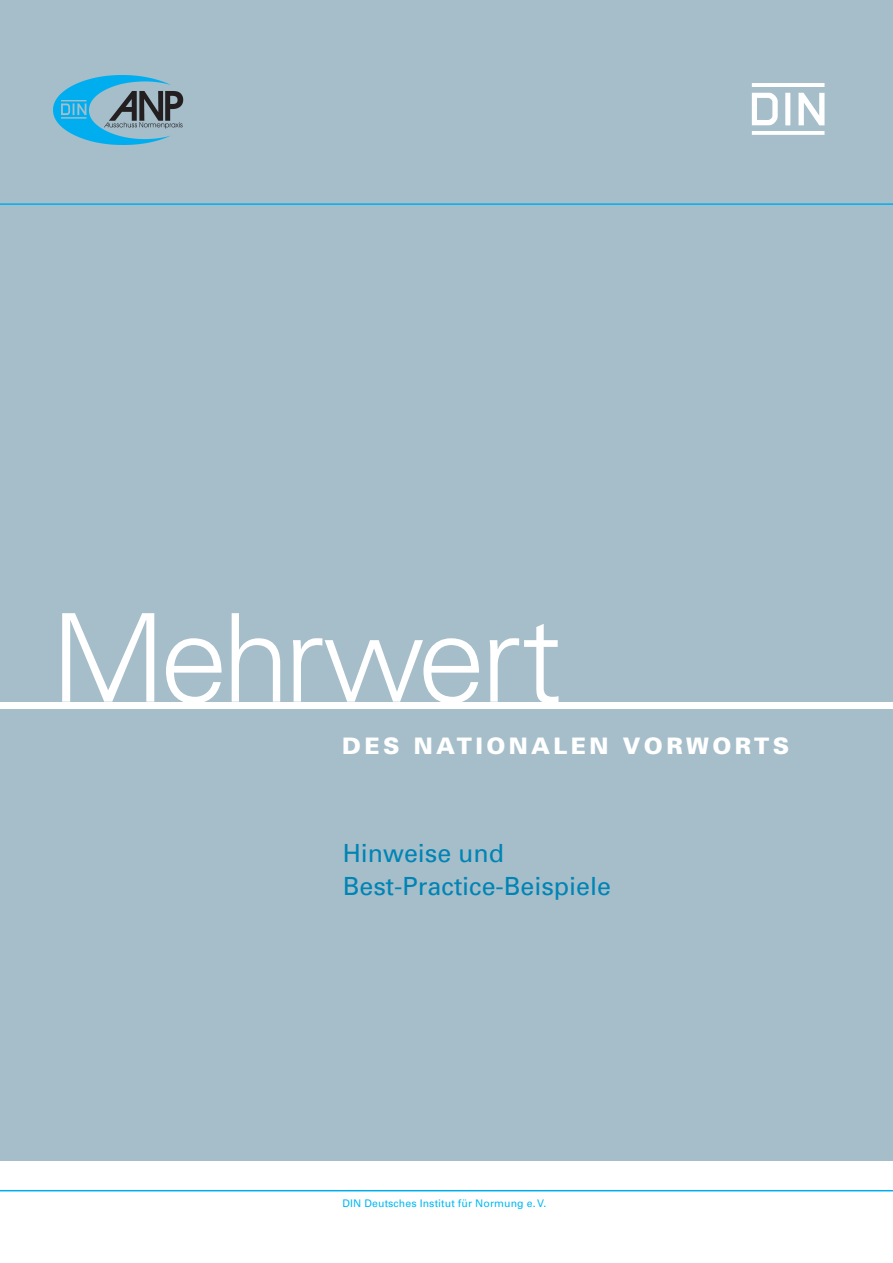
<style>
.page{position:relative;width:893px;height:1263px;background:#fff}
.page>*{position:absolute;margin:0;border:0;box-sizing:border-box;transform-origin:0 0}
.t1{font:300 122.7px "Univers";letter-spacing:-.05em;color:#fff}
.t2{font:25.05px/32.5px "Univers";color:#0084b5}
.t3{font:900 22.8px "Univers";letter-spacing:.15em;color:#fff}
.t4{font:10.5px "Univers";letter-spacing:.01em;color:#00b9f2}
</style>
<div class="page">
<div style="left:0;top:0;width:893px;height:702px;background:#a5beca"></div>
<div style="left:340px;top:707px;width:552px;height:41px;background:linear-gradient(to right,#a5beca,#a5beca)"></div>
<hr style="left:0;top:203px;width:893px;height:2px;background:#00aeef">
<div style="left:0;top:710px;width:893px;height:451px;background:#a5beca"></div>
<img style="left:751px;top:83px;width:74px;height:52px">
<hr style="left:0;top:1190px;width:893px;height:1px;background:#00aeef">
<img style="left:53px;top:76px;width:118px;height:68px">
<img style="left:103px;top:88px;width:81px;height:42px">
<h1 class="t1" style="left:50px;top:613px;width:513px">Mehrwert</h1>
<h3 class="t3" style="left:342px;top:737px;width:449px">DES NATIONALEN VORWORTS</h3>
<h2 class="t2" style="left:343px;top:839px;width:269px">Hinweise und<br>Best-Practice-Beispiele</h2>
<p class="t4" style="left:343px;top:1199px;width:205px">DIN Deutsches Institut für Normung e. V.</p>
</div>
